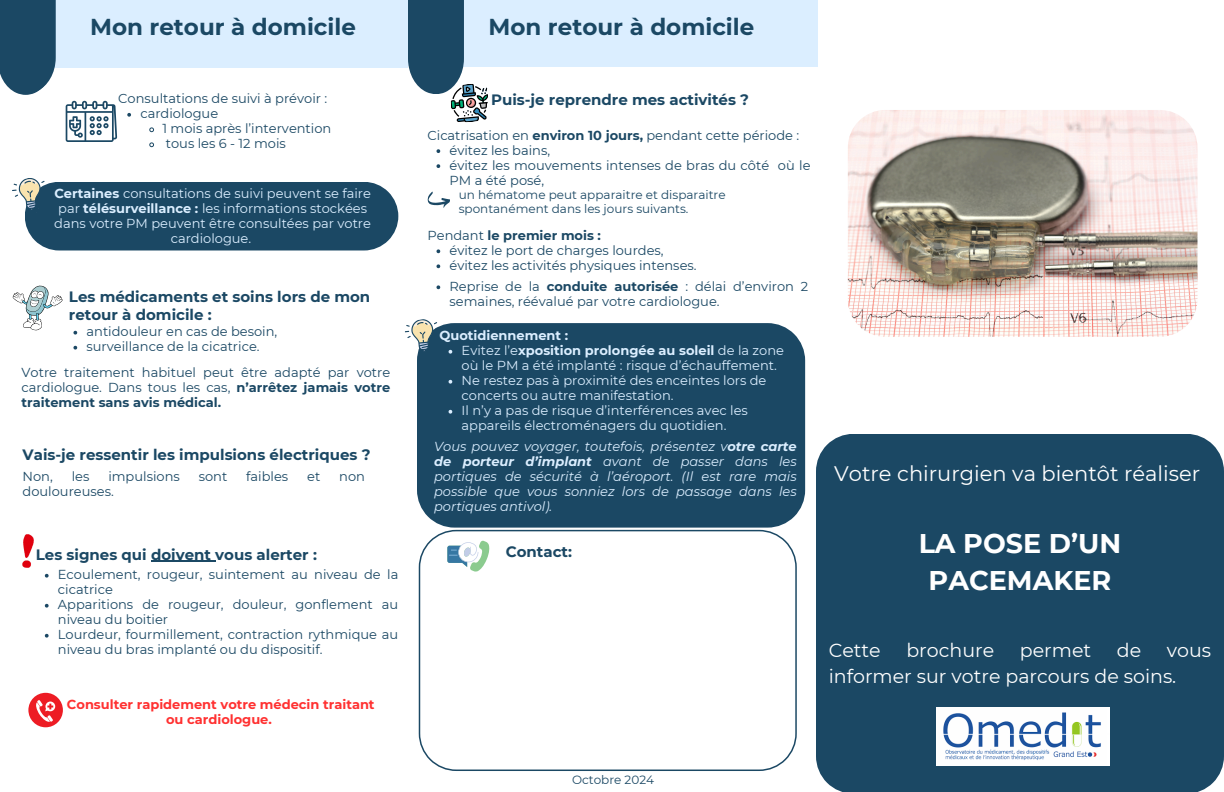
<style>
.page{position:relative;width:1224px;height:792px;background:#fff}
.page>*{position:absolute;margin:0;border:0;box-sizing:border-box;transform-origin:0 0}
.t1{font:700 27px/37.5px "Montserrat";color:#fff;text-align:center}
.t2{font:700 23px "Montserrat";color:#1b4864}
.t3{font:21px "Montserrat";color:#fff}
.t4{font:19px/26.2px "Montserrat";color:#fff}
.t5{font:700 15px/18px "Montserrat";color:#1b4864}
.t6{font:13px/15px "Montserrat";color:#1b4864}
.t7{font:13px/15px "Montserrat";color:#dbeeff}
.t8{font:italic 13px/15px "Montserrat";color:#dbeeff;text-align:justify}
.t9{font:700 13px/15px "Montserrat";color:#ff3131;text-align:center}
.t10{font:700 13px "Montserrat";color:#1b4864}
.t11{font:700 13px "Montserrat";color:#dbeeff}
.t12{font:12px/14.2px "Montserrat";color:#1b4864}
.s1{font-weight:700}
.s2{font-weight:400}
</style>
<div class="page">
<div style="left:816px;top:434px;width:408px;height:358px;background:#1b4864"></div>
<div style="left:43px;top:0;width:365px;height:68px;background:#dbeeff"></div>
<svg style="left:419px;top:530px;width:378px;height:241px"></svg>
<div style="left:454px;top:0;width:364px;height:67px;background:#dbeeff"></div>
<svg style="left:0;top:0;width:56px;height:95px;background:#2d5670"></svg>
<svg style="left:447px;top:540px;width:42px;height:32px"></svg>
<img style="left:936px;top:708px;width:173px;height:58px">
<svg style="left:12px;top:178px;width:386px;height:72px;background:#365d76"></svg>
<svg style="left:408px;top:0;width:80px;height:123px"></svg>
<div style="left:417px;top:323px;width:388px;height:205px;background:#1b4864"></div>
<svg style="left:449px;top:350px;width:3px;height:4px"></svg>
<svg style="left:449px;top:380px;width:3px;height:4px"></svg>
<svg style="left:449px;top:410px;width:3px;height:4px"></svg>
<svg style="left:404px;top:319px;width:37px;height:34px"></svg>
<img style="left:848px;top:110px;width:349px;height:226px">
<svg style="left:436px;top:149px;width:4px;height:4px"></svg>
<svg style="left:436px;top:164px;width:4px;height:4px"></svg>
<svg style="left:428px;top:192px;width:22px;height:16px"></svg>
<svg style="left:436px;top:249px;width:4px;height:4px"></svg>
<svg style="left:436px;top:264px;width:4px;height:4px"></svg>
<svg style="left:436px;top:285px;width:4px;height:4px"></svg>
<svg style="left:28px;top:693px;width:35px;height:34px"></svg>
<svg style="left:66px;top:101px;width:51px;height:41px"></svg>
<svg style="left:127px;top:113px;width:4px;height:4px"></svg>
<svg style="left:149px;top:127px;width:5px;height:6px"></svg>
<svg style="left:149px;top:142px;width:5px;height:6px"></svg>
<svg style="left:12px;top:285px;width:51px;height:45px"></svg>
<svg style="left:73px;top:331px;width:4px;height:4px"></svg>
<svg style="left:73px;top:346px;width:4px;height:4px"></svg>
<img style="left:23px;top:535px;width:11px;height:33px">
<svg style="left:45px;top:574px;width:4px;height:4px"></svg>
<svg style="left:45px;top:604px;width:4px;height:4px"></svg>
<svg style="left:45px;top:634px;width:4px;height:4px"></svg>
<hr style="left:151px;top:561px;width:64px;height:1px;background:#1b4864">
<p class="t2" style="left:90px;top:12px;width:267px">Mon retour à domicile</p>
<p class="t2" style="left:489px;top:12px;width:267px">Mon retour à domicile</p>
<p class="t6" style="left:118px;top:91px;width:210px">Consultations de suivi à prévoir :</p>
<p class="t6" style="left:140px;top:106px;width:79px">cardiologue</p>
<p class="t6" style="left:162px;top:121px;width:170px">1 mois après l’intervention</p>
<h5 class="t6" style="left:166px;top:136px;width:121px">tous les 6 - 12 mois</h5>
<h2 class="t7" style="left:54px;top:186px;width:318px;text-align:center"><span class="s1">Certaines</span> consultations de suivi peuvent se faire par <span class="s1">télésurveillance :</span> les informations stockées dans votre PM peuvent être consultées par votre cardiologue.</h2>
<p class="t5" style="left:69px;top:287px;width:303px">Les médicaments et soins lors de mon retour à domicile :</p>
<p class="t6" style="left:87px;top:324px;width:192px">antidouleur en cas de besoin,</p>
<p class="t6" style="left:87px;top:339px;width:175px">surveillance de la cicatrice.</p>
<p class="t6" style="left:22px;top:365px;width:370px;text-align:justify">Votre traitement habituel peut être adapté par votre cardiologue. Dans tous les cas, <span class="s1">n’arrêtez jamais votre traitement sans avis médical.</span></p>
<h3 class="t5" style="left:23px;top:445px;width:349px">Vais-je ressentir les impulsions électriques ?</h3>
<h1 class="t6" style="left:23px;top:469px;width:32px">Non,</h1>
<h1 class="t6" style="left:72px;top:469px;width:19px">les</h1>
<h1 class="t6" style="left:108px;top:469px;width:73px">impulsions</h1>
<h1 class="t6" style="left:199px;top:469px;width:30px">sont</h1>
<h1 class="t6" style="left:246px;top:469px;width:44px">faibles</h1>
<h1 class="t6" style="left:307px;top:469px;width:15px">et</h1>
<h1 class="t6" style="left:339px;top:469px;width:27px">non</h1>
<h1 class="t6" style="left:23px;top:484px;width:93px">douloureuses.</h1>
<p class="t5" style="left:36px;top:546px;width:283px">Les signes qui doivent vous alerter :</p>
<p class="t6" style="left:58px;top:567px;width:342px">Ecoulement, rougeur, suintement au niveau de la cicatrice</p>
<h5 class="t6" style="left:58px;top:597px;width:342px">Apparitions de rougeur, douleur, gonflement au niveau du boitier</h5>
<p class="t6" style="left:58px;top:627px;width:342px">Lourdeur, fourmillement, contraction rythmique au niveau du bras implanté ou du dispositif.</p>
<p class="t9" style="left:67px;top:697px;width:309px">Consulter rapidement votre médecin traitant ou cardiologue.</p>
<p class="t5" style="left:491px;top:91px;width:260px">Puis-je reprendre mes activités ?</p>
<p class="t6" style="left:428px;top:127px;width:373px">Cicatrisation en <span class="s1">environ 10 jours,</span> pendant cette période :</p>
<h5 class="t6" style="left:450px;top:142px;width:102px">évitez les bains,</h5>
<p class="t6" style="left:450px;top:157px;width:362px">évitez les mouvements intenses de bras du côté où le<br>PM a été posé,</p>
<p class="t12" style="left:459px;top:187px;width:268px">un hématome peut apparaitre et disparaitre spontanément dans les jours suivants.</p>
<p class="t10" style="left:428px;top:227px;width:175px"><span class="s2">Pendant</span> le premier mois :</p>
<p class="t6" style="left:450px;top:243px;width:216px">évitez le port de charges lourdes,</p>
<p class="t6" style="left:450px;top:258px;width:249px">évitez les activités physiques intenses.</p>
<p class="t6" style="left:450px;top:279px;width:360px">Reprise de la <span class="s1">conduite autorisée</span> : délai d’environ 2 semaines, réévalué par votre cardiologue.</p>
<p class="t11" style="left:440px;top:328px;width:130px">Quotidiennement :</p>
<p class="t7" style="left:462px;top:343px;width:324px">Evitez l’e<span class="s1">xposition prolongée au soleil</span> de la zone où le PM a été implanté : risque d’échauffement.</p>
<p class="t7" style="left:462px;top:373px;width:306px">Ne restez pas à proximité des enceintes lors de concerts ou autre manifestation.</p>
<p class="t7" style="left:462px;top:403px;width:288px">Il n’y a pas de risque d’interférences avec les appareils électroménagers du quotidien.</p>
<p class="t8" style="left:434px;top:439px;width:364px">Vous pouvez voyager, toutefois, présentez v<span class="s1">otre carte de porteur d’implant</span> avant de passer dans les portiques de sécurité à l’aéroport. (Il est rare mais possible que vous sonniez lors de passage dans les portiques antivol).</p>
<p class="t5" style="left:506px;top:543px;width:68px">Contact:</p>
<p class="t3" style="left:834px;top:460px;width:368px">Votre chirurgien va bientôt réaliser</p>
<p class="t1" style="left:919px;top:524px;width:204px">LA POSE D’UN<br>PACEMAKER</p>
<h6 class="t4" style="left:829px;top:637px;width:54px">Cette</h6>
<h6 class="t4" style="left:906px;top:637px;width:89px">brochure</h6>
<h6 class="t4" style="left:1020px;top:637px;width:73px">permet</h6>
<h6 class="t4" style="left:1117px;top:637px;width:26px">de</h6>
<h6 class="t4" style="left:829px;top:637px;width:384px;text-indent:338px">vous informer sur votre parcours de soins.</h6>
<p class="t12" style="left:572px;top:772px;width:84px">Octobre 2024</p>
</div>
